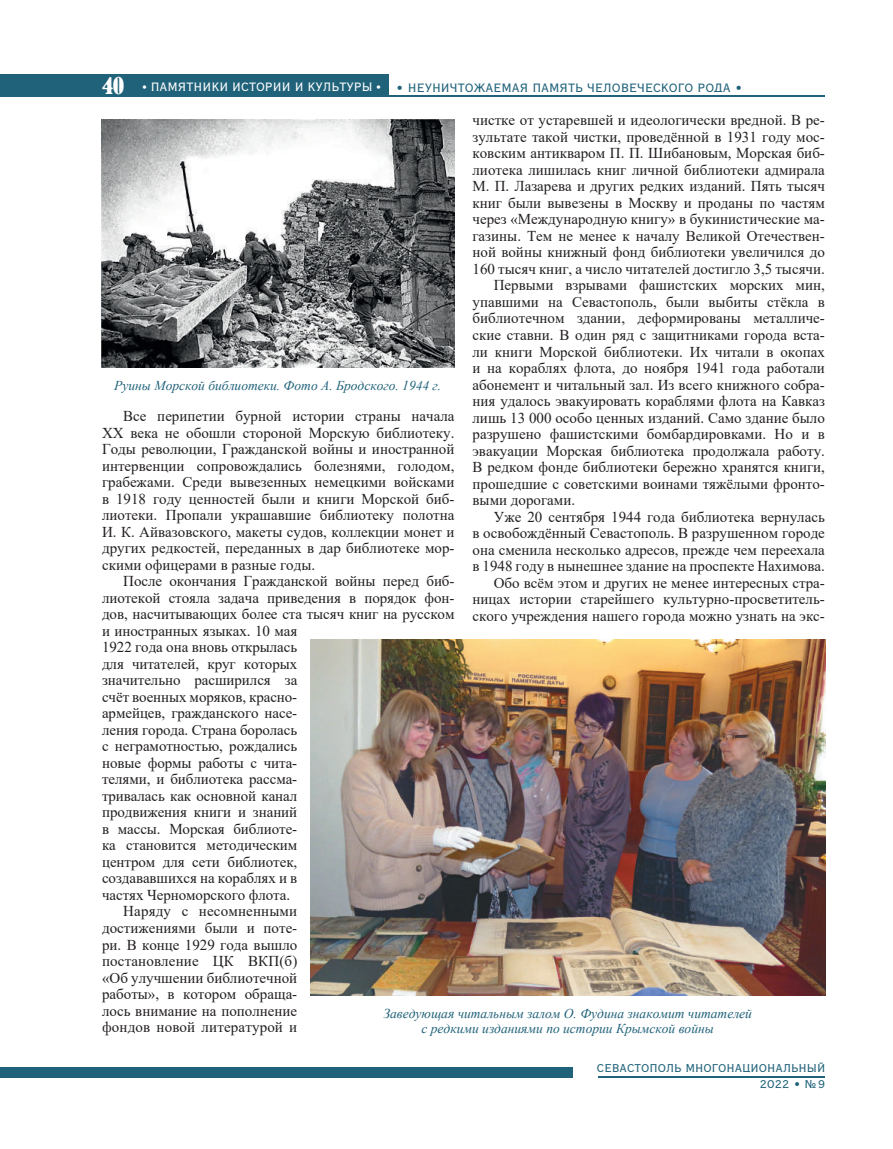
<style>
.page{position:relative;width:893px;height:1149px;background:#fff}
.page>*{position:absolute;margin:0;border:0;box-sizing:border-box;transform-origin:0 0}
.t1{font:24px "Bernhard CTT";color:#fff}
.t2{font:15px/16.5px "Times New Roman";color:#231f20;text-align:justify}
.t3{font:italic 13.5px/15px "Times New Roman";color:#20627a;text-align:center}
.t4{font:12px "Vacansia C";color:#20627a}
.t5{font:12px "Vacansia C";color:#fff}
.t6{font:11.25px/16.4px "Vacansia C";color:#20627a;text-align:right}
.s1{font-family:"Garamond";font-weight:700}
</style>
<div class="page">
<div style="left:0;top:74px;width:388px;height:23px;background:#20627a"></div>
<div style="left:0;top:1066px;width:572px;height:11px;background:#20627a"></div>
<hr style="left:598px;top:1075px;width:227px;height:2px;background:#20627a">
<hr style="left:227px;top:95px;width:598px;height:2px;background:#20627a">
<img style="left:101px;top:119px;width:353px;height:248px">
<img style="left:310px;top:639px;width:515px;height:356px">
<h1 class="t1" style="left:102px;top:72px;width:24px">40</h1>
<p class="t5" style="left:142px;top:80px;width:240px"><span class="s1">•</span> ПАМЯТНИКИ ИСТОРИИ И КУЛЬТУРЫ <span class="s1">•</span></p>
<p class="t4" style="left:396px;top:81px;width:348px">• НЕУНИЧТОЖАЕМАЯ ПАМЯТЬ ЧЕЛОВЕЧЕСКОГО РОДА •</p>
<p class="t2" style="left:472px;top:111px;width:354px">чистке от устаревшей и идеологически вредной. В ре-</p>
<p class="t2" style="left:472px;top:128px;width:353px">зультате такой чистки, проведённой в 1931 году мос-</p>
<p class="t2" style="left:472px;top:144px;width:353px">ковским антикваром П. П. Шибановым, Морская биб-</p>
<p class="t2" style="left:472px;top:161px;width:354px">лиотека лишилась книг личной библиотеки адмирала</p>
<p class="t2" style="left:472px;top:177px;width:354px">М. П. Лазарева и других редких изданий. Пять тысяч</p>
<p class="t2" style="left:472px;top:194px;width:354px">книг были вывезены в Москву и проданы по частям</p>
<p class="t2" style="left:472px;top:210px;width:354px">через «Международную книгу» в букинистические ма-</p>
<p class="t2" style="left:472px;top:227px;width:354px">газины. Тем не менее к началу Великой Отечествен-</p>
<p class="t2" style="left:472px;top:243px;width:354px">ной войны книжный фонд библиотеки увеличился до</p>
<p class="t2" style="left:472px;top:260px;width:354px">160 тысяч книг, а число читателей достигло 3,5 тысячи.</p>
<p class="t2" style="left:494px;top:276px;width:333px">Первыми взрывами фашистских морских мин,</p>
<p class="t2" style="left:472px;top:293px;width:354px">упавшими на Севастополь, были выбиты стёкла в</p>
<p class="t2" style="left:472px;top:309px;width:354px">библиотечном здании, деформированы металличе-</p>
<p class="t2" style="left:472px;top:326px;width:354px">ские ставни. В один ряд с защитниками города вста-</p>
<p class="t2" style="left:472px;top:342px;width:354px">ли книги Морской библиотеки. Их читали в окопах</p>
<p class="t2" style="left:472px;top:359px;width:354px">и на кораблях флота, до ноября 1941 года работали</p>
<p class="t2" style="left:472px;top:375px;width:354px">абонемент и читальный зал. Из всего книжного собра-</p>
<p class="t2" style="left:472px;top:392px;width:354px">ния удалось эвакуировать кораблями флота на Кавказ</p>
<p class="t2" style="left:472px;top:408px;width:354px">лишь 13 000 особо ценных изданий. Само здание было</p>
<p class="t2" style="left:472px;top:425px;width:354px">разрушено фашистскими бомбардировками. Но и в</p>
<p class="t2" style="left:472px;top:441px;width:354px">эвакуации Морская библиотека продолжала работу.</p>
<p class="t2" style="left:472px;top:458px;width:354px">В редком фонде библиотеки бережно хранятся книги,</p>
<p class="t2" style="left:472px;top:474px;width:354px">прошедшие с советскими воинами тяжёлыми фронто-</p>
<p class="t2" style="left:472px;top:491px;width:104px">выми дорогами.</p>
<p class="t2" style="left:494px;top:507px;width:333px">Уже 20 сентября 1944 года библиотека вернулась</p>
<p class="t2" style="left:472px;top:524px;width:354px">в освобождённый Севастополь. В разрушенном городе</p>
<p class="t2" style="left:472px;top:540px;width:354px">она сменила несколько адресов, прежде чем переехала</p>
<p class="t2" style="left:472px;top:557px;width:354px">в 1948 году в нынешнее здание на проспекте Нахимова.</p>
<p class="t2" style="left:494px;top:573px;width:333px">Обо всём этом и других не менее интересных стра-</p>
<p class="t2" style="left:472px;top:590px;width:354px">ницах истории старейшего культурно-просветитель-</p>
<p class="t2" style="left:472px;top:606px;width:354px">ского учреждения нашего города можно узнать на экс-</p>
<p class="t3" style="left:114px;top:377px;width:329px">Руины Морской библиотеки. Фото А. Бродского. 1944 г.</p>
<p class="t2" style="left:102px;top:407px;width:354px;text-indent:21px">Все перипетии бурной истории страны начала ХХ века не обошли стороной Морскую библиотеку.<br>Годы революции, Гражданской войны и иностранной интервенции сопровождались болезнями, голодом, грабежами. Среди вывезенных немецкими войсками в 1918 году ценностей были и книги Морской биб&shy;лиотеки. Пропали украшавшие библиотеку полотна И. К. Айвазовского, макеты судов, коллекции монет и других редкостей, переданных в дар библиотеке мор&shy;скими офицерами в разные годы.</p>
<p class="t2" style="left:123px;top:572px;width:331px">После окончания Гражданской войны перед биб-</p>
<p class="t2" style="left:102px;top:588px;width:354px">лиотекой стояла задача приведения в порядок фон-</p>
<p class="t2" style="left:102px;top:605px;width:354px">дов, насчитывающих более ста тысяч книг на русском</p>
<p class="t2" style="left:102px;top:621px;width:197px">и иностранных языках. 10 мая</p>
<p class="t2" style="left:102px;top:638px;width:197px">1922 года она вновь открылась</p>
<p class="t2" style="left:102px;top:654px;width:197px">для читателей, круг которых</p>
<p class="t2" style="left:102px;top:671px;width:197px">значительно расширился за</p>
<p class="t2" style="left:102px;top:687px;width:197px">счёт военных моряков, красно-</p>
<p class="t2" style="left:102px;top:704px;width:197px">армейцев, гражданского насе-</p>
<p class="t2" style="left:102px;top:720px;width:197px">ления города. Страна боролась</p>
<p class="t2" style="left:102px;top:737px;width:197px">с неграмотностью, рождались</p>
<p class="t2" style="left:102px;top:753px;width:197px">новые формы работы с чита-</p>
<p class="t2" style="left:102px;top:770px;width:197px">телями, и библиотека рассма-</p>
<p class="t2" style="left:102px;top:786px;width:197px">тривалась как основной канал</p>
<p class="t2" style="left:102px;top:803px;width:197px">продвижения книги и знаний</p>
<p class="t2" style="left:102px;top:819px;width:197px">в массы. Морская библиоте-</p>
<p class="t2" style="left:102px;top:836px;width:197px">ка становится методическим</p>
<p class="t2" style="left:102px;top:852px;width:197px">центром для сети библиотек,</p>
<p class="t2" style="left:102px;top:869px;width:197px">создававшихся на кораблях и в</p>
<p class="t2" style="left:102px;top:885px;width:190px">частях Черноморского флота.</p>
<p class="t2" style="left:123px;top:902px;width:175px">Наряду с несомненными</p>
<p class="t2" style="left:102px;top:918px;width:197px">достижениями были и поте-</p>
<p class="t2" style="left:102px;top:935px;width:197px">ри. В конце 1929 года вышло</p>
<p class="t2" style="left:102px;top:951px;width:197px">постановление ЦК ВКП(б)</p>
<p class="t2" style="left:102px;top:968px;width:197px">«Об улучшении библиотечной</p>
<p class="t2" style="left:102px;top:984px;width:197px">работы», в котором обраща-</p>
<p class="t2" style="left:102px;top:1001px;width:197px">лось внимание на пополнение</p>
<p class="t2" style="left:102px;top:1017px;width:197px">фондов новой литературой и</p>
<p class="t3" style="left:383px;top:1005px;width:370px">Заведующая читальным залом О. Фудина знакомит читателей с редкими изданиями по истории Крымской войны</p>
<p class="t6" style="left:597px;top:1059px;width:230px">СЕВАСТОПОЛЬ МНОГОНАЦИОНАЛЬНЫЙ<br>2022 • №9</p>
</div>
